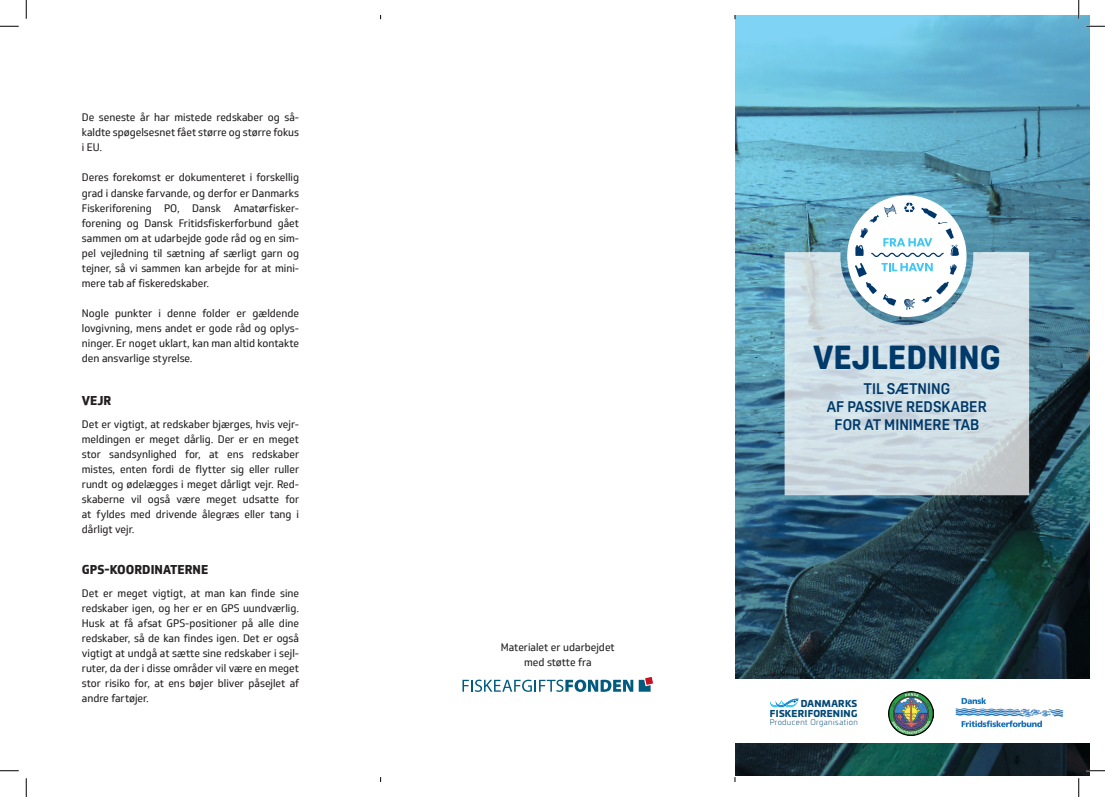
<style>
.page{position:relative;width:1105px;height:797px;background:#fff}
.page>*{position:absolute;margin:0;border:0;box-sizing:border-box;transform-origin:0 0}
.t1{font:800 32.5px "Oscine";color:#003a6a}
.t2{font:700 15px/18px "Oscine";color:#003a6a;text-align:center}
.t3{font:800 12.5px "Soleto";color:#231f20;scale:.96 1}
.t4{font:10.62px/15px "Soleto";color:#231f20;text-align:justify;scale:.96 1}
.t5{font:900 9px/10.2px "Univia Pro";letter-spacing:.04em;color:#004876;text-align:right}
.t6{font:300 7.75px "Univia Pro";letter-spacing:.065em;color:#004876}
</style>
<div class="page">
<svg style="left:462px;top:679px;width:171px;height:13px"></svg>
<svg style="left:639px;top:677px;width:14px;height:14px"></svg>
<svg style="left:735px;top:16px;width:354px;height:759px;background:#3f7689"></svg>
<div style="left:719px;top:679px;width:370px;height:64px;background:#fff"></div>
<svg style="left:770px;top:698px;width:29px;height:9px"></svg>
<img style="left:889px;top:691px;width:44px;height:44px">
<img style="left:955px;top:697px;width:109px;height:31px">
<svg style="left:785px;top:252px;width:244px;height:243px;background:#ccdae1"></svg>
<div style="left:847px;top:195px;width:119px;height:122px;background:#fff;border-radius:50%"></div>
<svg style="left:855px;top:203px;width:104px;height:107px"></svg>
<svg style="left:0;top:25px;width:19px;height:2px"></svg>
<svg style="left:1086px;top:25px;width:19px;height:2px"></svg>
<svg style="left:0;top:770px;width:19px;height:1px"></svg>
<svg style="left:1086px;top:770px;width:19px;height:1px"></svg>
<svg style="left:25px;top:0;width:2px;height:19px"></svg>
<svg style="left:25px;top:778px;width:2px;height:19px"></svg>
<svg style="left:1078px;top:0;width:1px;height:19px"></svg>
<svg style="left:1078px;top:778px;width:1px;height:19px"></svg>
<p class="t4" style="left:82px;top:110px;width:228px">De seneste år har mistede redskaber og så&shy;kaldte spøgelsesnet fået større og større fokus i EU.</p>
<p class="t4" style="left:82px;top:170px;width:228px">Deres forekomst er dokumenteret i forskellig grad i danske farvande, og derfor er Danmarks Fiskeriforening PO, Dansk Amatørfisker&shy;forening og Dansk Fritidsfiskerforbund gået sammen om at udarbejde gode råd og en sim&shy;pel vejledning til sætning af særligt garn og tejner, så vi sammen kan arbejde for at mini&shy;mere tab af fiskeredskaber.</p>
<p class="t4" style="left:82px;top:305px;width:228px">Nogle punkter i denne folder er gældende lovgivning, mens andet er gode råd og oplys&shy;ninger. Er noget uklart, kan man altid kontakte den ansvarlige styrelse.</p>
<p class="t3" style="left:82px;top:393px;width:32px">VEJR</p>
<p class="t4" style="left:82px;top:416px;width:228px">Det er vigtigt, at redskaber bjærges, hvis vejr&shy;meldingen er meget dårlig. Der er en meget stor sandsynlighed for, at ens redskaber mistes, enten fordi de flytter sig eller ruller rundt og ødelægges i meget dårligt vejr. Red&shy;skaberne vil også være meget udsatte for at fyldes med drivende ålegræs eller tang i dårligt vejr.</p>
<p class="t3" style="left:82px;top:561px;width:133px">GPS-KOORDINATERNE</p>
<p class="t4" style="left:82px;top:585px;width:228px">Det er meget vigtigt, at man kan finde sine redskaber igen, og her er en GPS uundværlig.<br>Husk at få afsat GPS-positioner på alle dine redskaber, så de kan findes igen. Det er også vigtigt at undgå at sætte sine redskaber i sejl&shy;ruter, da der i disse områder vil være en meget stor risiko for, at ens bøjer bliver påsejlet af andre fartøjer.</p>
<p class="t4" style="left:501px;top:640px;width:120px;text-align:center">Materialet er udarbejdet med støtte fra</p>
<h1 class="t1" style="left:813px;top:338px;width:189px">VEJLEDNING</h1>
<h2 class="t2" style="left:827px;top:380px;width:161px">TIL SÆTNING<br>AF PASSIVE REDSKABER<br>FOR AT MINIMERE TAB</h2>
<p class="t5" style="left:770px;top:697px;width:89px">DANMARKS<br>FISKERIFORENING</p>
<p class="t6" style="left:770px;top:717px;width:89px">Producent Organisation</p>
</div>
